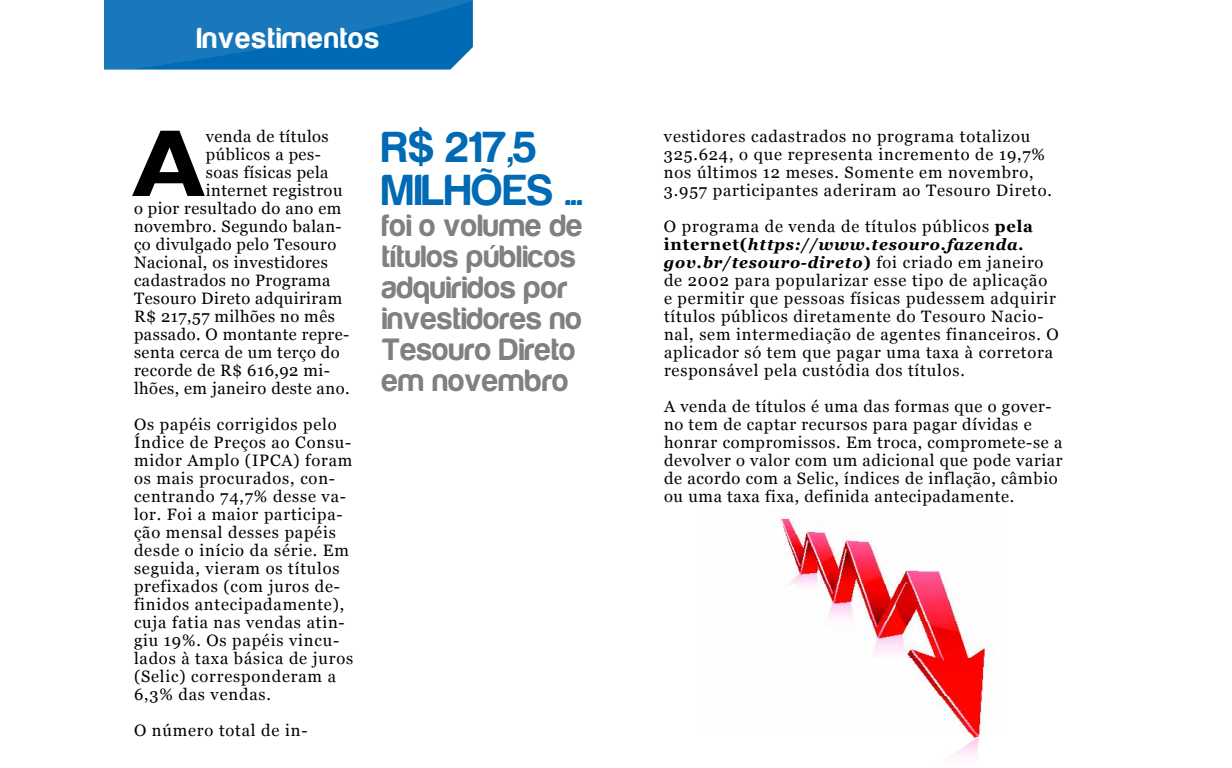
<style>
.page{position:relative;width:1232px;height:768px;background:#fff}
.page>*{position:absolute;margin:0;border:0;box-sizing:border-box;transform-origin:0 0}
.t1{font:700 95.6px "Humanist 521 BT";color:#000}
.t2{font:45px/43px "Harabara";letter-spacing:.02em;color:#006ab4}
.t3{font:32px/30.9px "Harabara";letter-spacing:.02em;color:#808080}
.t4{font:30px "Harabara";letter-spacing:.05em;color:#fff}
.t5{font:16.5px/18px "Georgia";letter-spacing:.05em;color:#000}
.t6{font:16.5px "Georgia";letter-spacing:.03em;color:#000}
.t7{font:italic 700 16px/18px "Georgia";letter-spacing:.05em;color:#000}
.s1{font-weight:700}
.s2{font-style:normal;font-size:16.5px}
.s3{font-weight:400;font-style:normal;font-size:16.5px}
</style>
<div class="page">
<img style="left:772px;top:515px;width:221px;height:242px">
<svg style="left:104px;top:0;width:369px;height:70px"></svg>
<h3 class="t4" style="left:197px;top:22px;width:184px">Investimentos</h3>
<h1 class="t1" style="left:134px;top:104px;width:70px">A</h1>
<p class="t6" style="left:206px;top:127px;width:124px">venda de títulos</p>
<p class="t6" style="left:206px;top:145px;width:117px">públicos a pes-</p>
<p class="t6" style="left:206px;top:163px;width:124px">soas físicas pela</p>
<p class="t6" style="left:206px;top:181px;width:138px">internet registrou</p>
<p class="t6" style="left:134px;top:199px;width:209px">o pior resultado do ano em</p>
<p class="t6" style="left:134px;top:217px;width:209px">novembro. Segundo balan-</p>
<p class="t6" style="left:134px;top:235px;width:204px">ço divulgado pelo Tesouro</p>
<p class="t6" style="left:134px;top:253px;width:195px">Nacional, os investidores</p>
<p class="t6" style="left:134px;top:271px;width:198px">cadastrados no Programa</p>
<p class="t6" style="left:134px;top:289px;width:210px">Tesouro Direto adquiriram</p>
<p class="t6" style="left:134px;top:307px;width:202px">R$ 217,57 milhões no mês</p>
<p class="t6" style="left:134px;top:325px;width:217px">passado. O montante repre-</p>
<p class="t6" style="left:134px;top:343px;width:207px">senta cerca de um terço do</p>
<p class="t6" style="left:134px;top:361px;width:198px">recorde de R$ 616,92 mi-</p>
<p class="t6" style="left:134px;top:379px;width:217px">lhões, em janeiro deste ano.</p>
<p class="t5" style="left:134px;top:415px;width:221px">Os papéis corrigidos pelo<br>Índice de Preços ao Consu&shy;midor Amplo (IPCA) foram os mais procurados, con&shy;centrando 74,7% desse va&shy;lor. Foi a maior participa&shy;ção mensal desses papéis desde o início da série. Em seguida, vieram os títulos prefixados (com juros de&shy;finidos antecipadamente), cuja fatia nas vendas atin&shy;giu 19%. Os papéis vincu&shy;lados à taxa básica de juros (Selic) corresponderam a<br>6,3% das vendas.</p>
<p class="t5" style="left:134px;top:721px;width:175px">O número total de in-</p>
<h2 class="t2" style="left:382px;top:127px;width:201px">R$ 217,5 milhões ...</h2>
<h3 class="t3" style="left:382px;top:211px;width:202px">foi o volume de títulos públicos adquiridos por investidores no<br>Tesouro Direto em novembro</h3>
<p class="t5" style="left:664px;top:127px;width:389px">vestidores cadastrados no programa totalizou 325.624, o que representa incremento de 19,7% nos últimos 12 meses. Somente em novembro, 3.957 participantes aderiram ao Tesouro Direto.</p>
<p class="t5" style="left:664px;top:217px;width:371px">O programa de venda de títulos públicos <span class="s1">pela</span></p>
<p class="t7" style="left:664px;top:235px;width:381px"><span class="s2">internet(</span>https://www.tesouro.fazenda. gov.br/tesouro-direto<span class="s2">)</span> <span class="s3">foi criado em janeiro</span></p>
<p class="t5" style="left:664px;top:271px;width:396px">de 2002 para popularizar esse tipo de aplicação e permitir que pessoas físicas pudessem adquirir títulos públicos diretamente do Tesouro Nacio&shy;nal, sem intermediação de agentes financeiros. O aplicador só tem que pagar uma taxa à corretora responsável pela custódia dos títulos.</p>
<p class="t5" style="left:664px;top:397px;width:400px">A venda de títulos é uma das formas que o gover&shy;no tem de captar recursos para pagar dívidas e honrar compromissos. Em troca, compromete-se a devolver o valor com um adicional que pode variar de acordo com a Selic, índices de inflação, câmbio ou uma taxa fixa, definida antecipadamente.</p>
</div>
